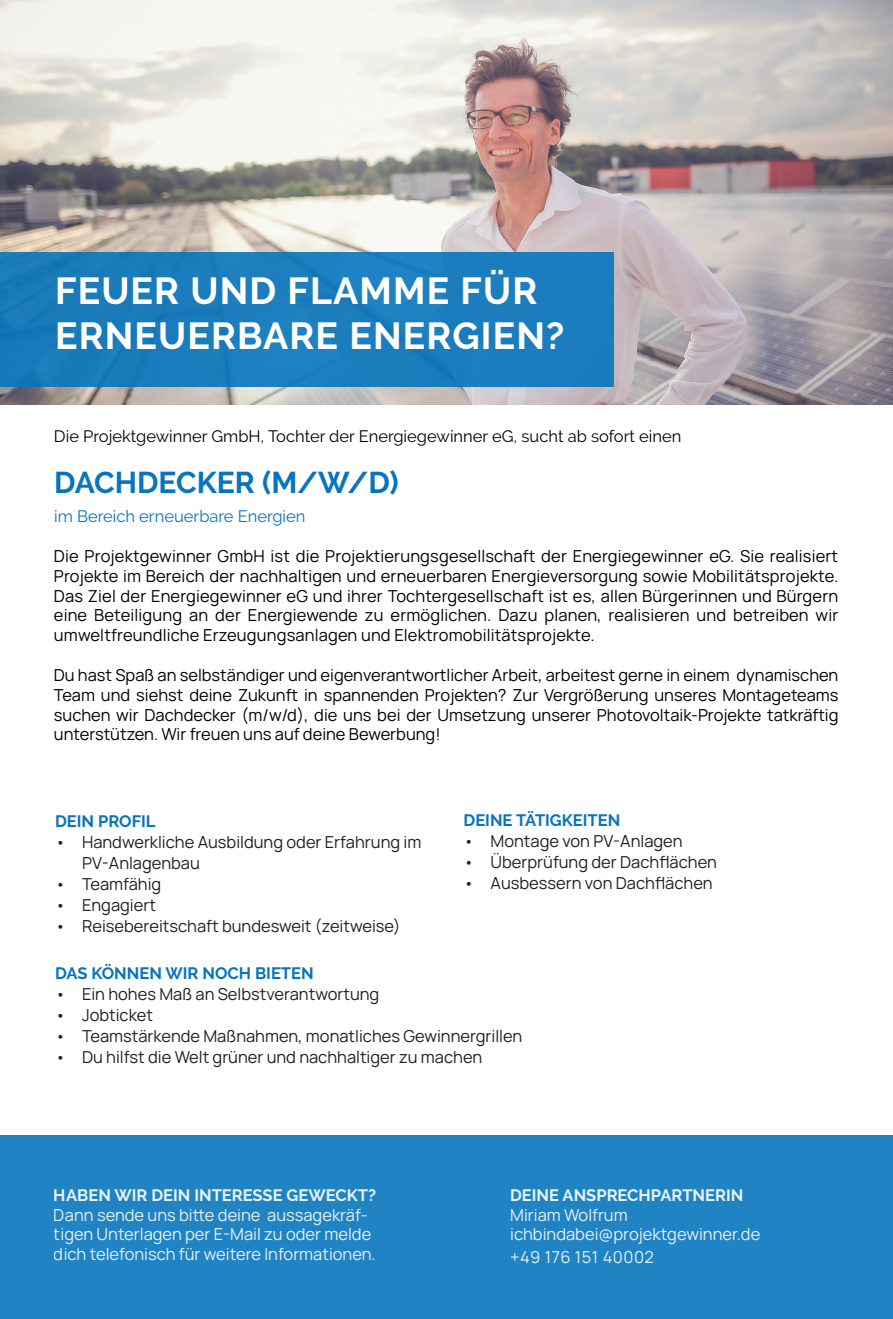
<style>
.page{position:relative;width:893px;height:1319px;background:#fff}
.page>*{position:absolute;margin:0;border:0;box-sizing:border-box;transform-origin:0 0}
.t1{font:700 37.5px/45px "Raleway";letter-spacing:.03em;color:#fff}
.t2{font:700 30px "Raleway";color:#0775bd}
.t3{font:16.5px/19.8px "Manrope";color:#000001;text-align:justify}
.t4{font:16.5px/21px "Manrope";color:#231f20}
.t5{font:16.5px/19.8px "Manrope";color:#fff}
.t6{font:16.5px "Raleway";color:#000001}
.t7{font:700 16.5px "Raleway";color:#fff}
.t8{font:16.5px "Raleway";color:#0775bd}
.t9{font:700 16.5px "Raleway";color:#0775bd}
.t10{font:700 16.5px "Raleway";color:#0575bd}
.t11{font:16.5px "Manrope";letter-spacing:.03em;color:#fff}
</style>
<div class="page">
<img style="left:0;top:0;width:893px;height:404px">
<div style="left:0;top:252px;width:614px;height:135px;background:#1b7dbd"></div>
<div style="left:0;top:1135px;width:893px;height:183px;background:#2083c3"></div>
<h1 class="t1" style="left:55px;top:268px;width:511px">FEUER UND FLAMME FÜR<br>ERNEUERBARE ENERGIEN?</h1>
<p class="t6" style="left:54px;top:427px;width:629px">Die Projektgewinner GmbH, Tochter der Energiegewinner eG, sucht ab sofort einen</p>
<h2 class="t2" style="left:54px;top:465px;width:346px">DACHDECKER (M/W/D)</h2>
<p class="t8" style="left:54px;top:506px;width:253px">im Bereich erneuerbare Energien</p>
<p class="t3" style="left:54px;top:545px;width:786px">Die Projektgewinner GmbH ist die Projektierungsgesellschaft der Energiegewinner eG. Sie realisiert Projekte im Bereich der nachhaltigen und erneuerbaren Energieversorgung sowie Mobilitätsprojekte.<br>Das Ziel der Energiegewinner eG und ihrer Tochtergesellschaft ist es, allen Bürgerinnen und Bürgern eine Beteiligung an der Energiewende zu ermöglichen. Dazu planen, realisieren und betreiben wir umweltfreundliche Erzeugungsanlagen und Elektromobilitätsprojekte.</p>
<p class="t3" style="left:54px;top:664px;width:786px">Du hast Spaß an selbständiger und eigenverantwortlicher Arbeit, arbeitest gerne in einem dynamischen Team und siehst deine Zukunft in spannenden Projekten? Zur Vergrößerung unseres Montageteams suchen wir Dachdecker (m/w/d), die uns bei der Umsetzung unserer Photovoltaik-Projekte tatkräftig unterstützen. Wir freuen uns auf deine Bewerbung!</p>
<p class="t9" style="left:55px;top:811px;width:102px">DEIN PROFIL</p>
<p class="t4" style="left:82px;top:830px;width:341px;text-indent:-27px">• Handwerkliche Ausbildung oder Erfahrung im<br>PV-Anlagenbau</p>
<p class="t4" style="left:55px;top:872px;width:108px">• Teamfähig</p>
<p class="t4" style="left:55px;top:893px;width:102px">• Engagiert</p>
<p class="t4" style="left:55px;top:914px;width:347px">• Reisebereitschaft bundesweit (zeitweise)</p>
<p class="t9" style="left:464px;top:811px;width:158px">DEINE TÄTIGKEITEN</p>
<p class="t4" style="left:464px;top:830px;width:220px">• Montage von PV-Anlagen</p>
<p class="t4" style="left:464px;top:851px;width:255px">• Überprüfung der Dachflächen</p>
<p class="t4" style="left:464px;top:872px;width:251px">• Ausbessern von Dachflächen</p>
<p class="t10" style="left:55px;top:963px;width:260px">DAS KÖNNEN WIR NOCH BIETEN</p>
<p class="t4" style="left:55px;top:982px;width:326px">• Ein hohes Maß an Selbstverantwortung</p>
<p class="t4" style="left:55px;top:1003px;width:100px">• Jobticket</p>
<p class="t4" style="left:55px;top:1024px;width:469px">• Teamstärkende Maßnahmen, monatliches Gewinnergrillen</p>
<p class="t4" style="left:55px;top:1045px;width:429px">• Du hilfst die Welt grüner und nachhaltiger zu machen</p>
<p class="t7" style="left:54px;top:1185px;width:324px">HABEN WIR DEIN INTERESSE GEWECKT?</p>
<p class="t5" style="left:54px;top:1203px;width:323px">Dann sende uns bitte deine aussagekräf&shy;tigen Unterlagen per E-Mail zu oder melde dich telefonisch für weitere Informationen.</p>
<p class="t7" style="left:510px;top:1185px;width:235px">DEINE ANSPRECHPARTNERIN</p>
<p class="t5" style="left:510px;top:1203px;width:252px">Miriam Wolfrum ichbindabei@projektgewinner.de</p>
<p class="t11" style="left:510px;top:1244px;width:145px">+49 176 151 40002</p>
</div>
